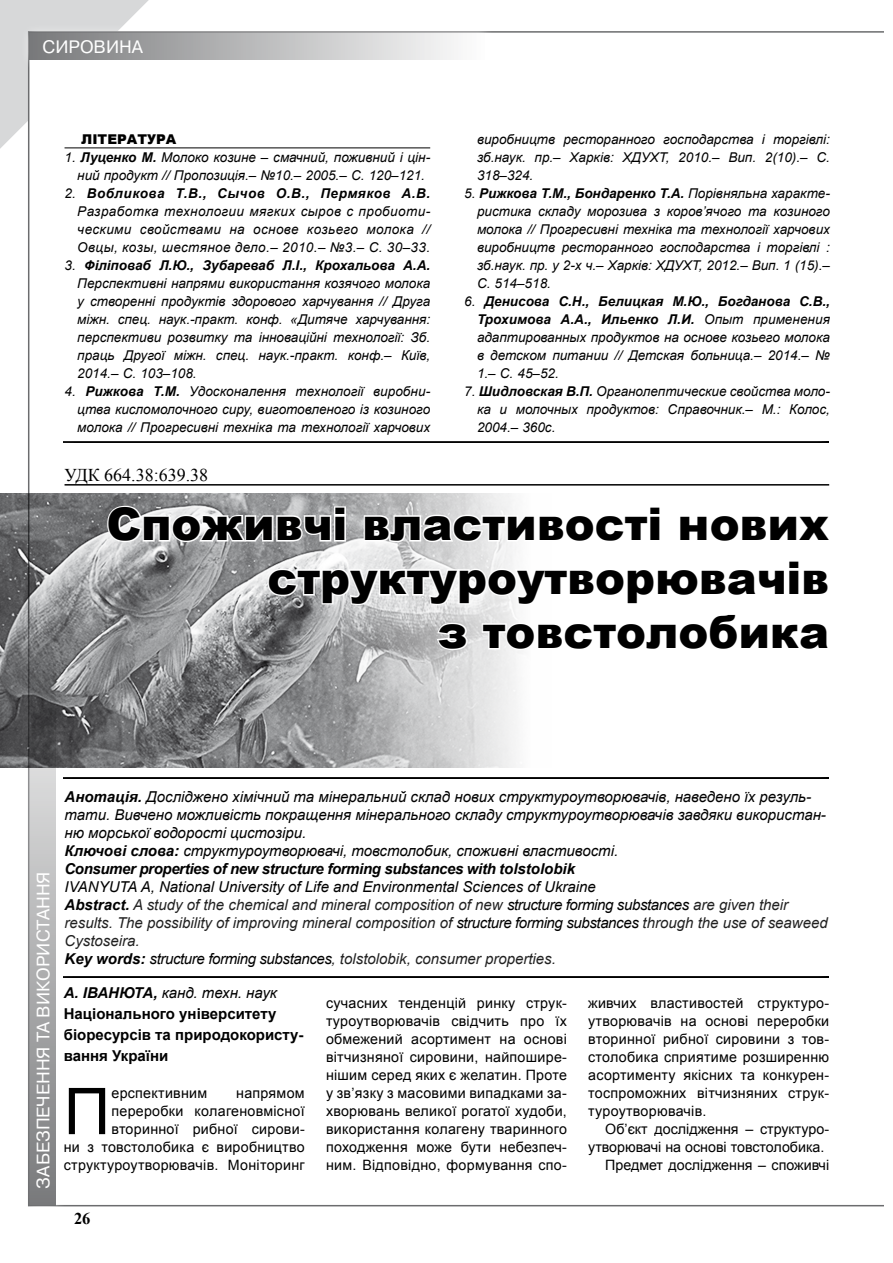
<style>
.page{position:relative;width:893px;height:1263px;background:#fff}
.page>*{position:absolute;margin:0;border:0;box-sizing:border-box;transform-origin:0 0}
.t1{font:64.5px "Arial";color:#000}
.t2{font:900 45px/54px "Arial";color:#000;text-align:right}
.t3{font:18px "Pragmatica C";color:#fff}
.t4{font:18px "Times New Roman";color:#000}
.t5{font:700 16.5px "Times New Roman";color:#000}
.t6{font:italic 15px/18px "Arial";color:#212121}
.t7{font:italic 15px/18px "Arial";color:#000}
.t8{font:700 15px/21px "Arial";color:#000}
.t9{font:italic 700 15px "Arial";color:#000}
.t10{font:14.25px/18px "Arial";letter-spacing:.02em;color:#000;text-align:justify}
.t11{font:14.25px "Arial";color:#000}
.t12{font:italic 13.5px/18px "Arial";color:#000;text-align:justify}
.t13{font:900 13.5px "Arial";color:#000}
.s1{font-weight:700}
.s2{color:#000}
.s3{font-weight:700;color:#000}
.s4{font-style:italic}
.s5{font-weight:400;font-style:italic}
</style>
<div class="page">
<svg style="left:0;top:0;width:149px;height:149px;background:#dadbdc"></svg>
<div style="left:28px;top:31px;width:865px;height:1175px;background:#fff;border:2px solid #6b6c6e"></div>
<div style="left:20px;top:23px;width:475px;height:47px;background:#fff;opacity:.75"></div>
<div style="left:30px;top:33px;width:455px;height:27px;background:linear-gradient(to right,#78797b,#fdfdfd)"></div>
<div style="left:19px;top:610px;width:47px;height:605px;background:#fff"></div>
<svg style="left:29px;top:767px;width:27px;height:439px;background:#a9a9aa"></svg>
<div style="left:884px;top:2px;width:9px;height:1241px;background:#fff"></div>
<hr style="left:65px;top:148px;width:365px;height:1px;background:#000">
<hr style="left:63px;top:440px;width:768px;height:4px;background:#000;opacity:.75">
<hr style="left:63px;top:975px;width:768px;height:4px;background:#000;opacity:.75">
<hr style="left:63px;top:776px;width:768px;height:4px;background:#000;opacity:.75">
<img style="left:0;top:493px;width:521px;height:274px">
<hr style="left:65px;top:484px;width:764px;height:2px;background:#000">
<svg style="left:106px;top:504px;width:241px;height:40px"></svg>
<svg style="left:362px;top:505px;width:159px;height:39px"></svg>
<svg style="left:265px;top:559px;width:256px;height:47px"></svg>
<svg style="left:435px;top:621px;width:34px;height:31px"></svg>
<svg style="left:480px;top:612px;width:41px;height:40px"></svg>
<h3 class="t3" style="left:43px;top:37px;width:102px">Сировина</h3>
<p class="t13" style="left:82px;top:129px;width:96px">ЛІТЕРАТУРА</p>
<p class="t12" style="left:65px;top:148px;width:367px;text-align:center">1. <span class="s1">Луценко М.</span> Молоко козине – смачний, поживний і цін&shy;ний продукт // Пропозиція.– №10.– 2005.– С. 120–121.</p>
<p class="t12" style="left:77px;top:184px;width:354px;text-indent:-13px">2. <span class="s1">Вобликова Т.В., Сычов О.В., Пермяков А.В.<br></span>Разработка технологии мягких сыров с пробиоти&shy;ческими свойствами на основе козьего молока // Овцы, козы, шестяное дело.– 2010.– №3.– С. 30–33.</p>
<p class="t12" style="left:77px;top:256px;width:354px;text-indent:-13px">3. <span class="s1">Філіповаб Л.Ю., Зубареваб Л.І., Крохальова А.А.<br></span>Перспективні напрями використання козячого молока у створенні продуктів здорового харчування // Друга міжн. спец. наук.-практ. конф. «Дитяче харчування: перспективи розвитку та інноваційні технології: Зб. праць Другої міжн. спец. наук.-практ. конф.– Київ, 2014.– С. 103–108.</p>
<p class="t12" style="left:77px;top:382px;width:354px;text-indent:-13px">4. <span class="s1">Рижкова Т.М.</span> Удосконалення технології виробни&shy;цтва кисломолочного сиру, виготовленого із козиного молока // Прогресивні техніка та технології харчових</p>
<p class="t12" style="left:477px;top:130px;width:354px">виробництв ресторанного господарства і торгівлі: зб.наук. пр.– Харків: ХДУХТ, 2010.– Вип. 2(10).– С.<br>318–324.</p>
<p class="t12" style="left:477px;top:184px;width:354px;text-indent:-13px">5. <span class="s1">Рижкова Т.М., Бондаренко Т.А.</span> Порівняльна характе&shy;ристика складу морозива з коров’ячого та козиного молока // Прогресивні техніка та технології харчових виробництв ресторанного господарства і торгівлі : зб.наук. пр. у 2-х ч.– Харків: ХДУХТ, 2012.– Вип. 1 (15).– С. 514–518.</p>
<p class="t12" style="left:477px;top:292px;width:354px;text-indent:-13px">6. <span class="s1">Денисова С.Н., Белицкая М.Ю., Богданова С.В., Трохимова А.А., Ильенко Л.И.</span> Опыт применения адаптированных продуктов на основе козьего молока в детском питании // Детская больница.– 2014.– № 1.– С. 45–52.</p>
<p class="t12" style="left:477px;top:382px;width:354px;text-indent:-13px">7. <span class="s1">Шидловская В.П.</span> Органолептические свойства моло&shy;ка и молочных продуктов: Справочник.– М.: Колос, 2004.– 360с.</p>
<h3 class="t4" style="left:65px;top:463px;width:145px">УДК 664.38:639.38</h3>
<h2 class="t2" style="left:107px;top:496px;width:724px">Споживчі властивості нових структуроутворювачів<br>з товстолобика</h2>
<h3 class="t3" style="left:33px;top:1189px;width:319px;rotate:-90deg">зАБЕЗПЕЧЕННЯ ТА ВИ КОРИСТАННЯ</h3>
<p class="t7" style="left:65px;top:788px;width:763px"><span class="s1">Анотація.</span> Досліджено хімічний та мінеральний склад нових структуроутворювачів, наведено їх резуль&shy;тати. Вивчено можливість покращення мінерального складу структуроутворювачів завдяки використан&shy;ню морської водорості цистозіри.<br><span class="s1">Ключові слова:</span> структуроутворювачі, товстолобик, споживні властивості.<br><span class="s1">Consumer properties of new structure forming substances with tolstolobik</span></p>
<p class="t6" style="left:65px;top:878px;width:765px"><span class="s2">IVANYUTA A, National University of Life and Environmental Sciences of Ukraine<br></span><span class="s3">Abstract.</span> A study of the chemical and mineral composition of new <span class="s2">structure forming substances</span> are given their results. The possibility of improving mineral composition of <span class="s2">structure forming substances</span> through the use of seaweed Cystoseira.<br><span class="s3">Key words:</span> <span class="s2">structure forming substances</span>, tolstolobik, consumer properties.</p>
<p class="t9" style="left:64px;top:982px;width:36px">А. Іванюта</p>
<p class="t8" style="left:64px;top:982px;width:241px;text-indent:90px"><span class="s4">,</span> <span class="s5">канд. техн. наук<br></span>Національного університету біоресурсів та природокористу&shy;вання України</p>
<h1 class="t1" style="left:64px;top:1069px;width:48px">П</h1>
<p class="t10" style="left:111px;top:1084px;width:97px">ерспективним</p>
<p class="t10" style="left:64px;top:1084px;width:242px;text-align:right">напрямом<br>переробки колагеновмісної вторинної рибної сирови-<br>ни з товстолобика є виробництво структуроутворювачів. Моніторинг</p>
<p class="t5" style="left:74px;top:1207px;width:18px">26</p>
<p class="t10" style="left:326px;top:994px;width:242px">сучасних тенденцій ринку струк&shy;туроутворювачів свідчить про їх обмежений асортимент на основі вітчизняної сировини, найпошире&shy;нішим серед яких є желатин. Проте у зв’язку з масовими випадками за&shy;хворювань великої рогатої худоби, використання колагену тваринного походження може бути небезпеч&shy;ним. Відповідно, формування спо-</p>
<p class="t10" style="left:588px;top:994px;width:242px">живчих властивостей структуро&shy;утворювачів на основі переробки вторинної рибної сировини з тов&shy;столобика сприятиме розширенню асортименту якісних та конкурен&shy;тоспроможних вітчизняних струк&shy;туроутворювачів.</p>
<p class="t11" style="left:605px;top:1120px;width:225px">Об’єкт дослідження – структуро-</p>
<p class="t11" style="left:588px;top:1138px;width:238px">утворювачі на основі товстолобика.</p>
<p class="t11" style="left:605px;top:1156px;width:225px">Предмет дослідження – споживчі</p>
</div>
